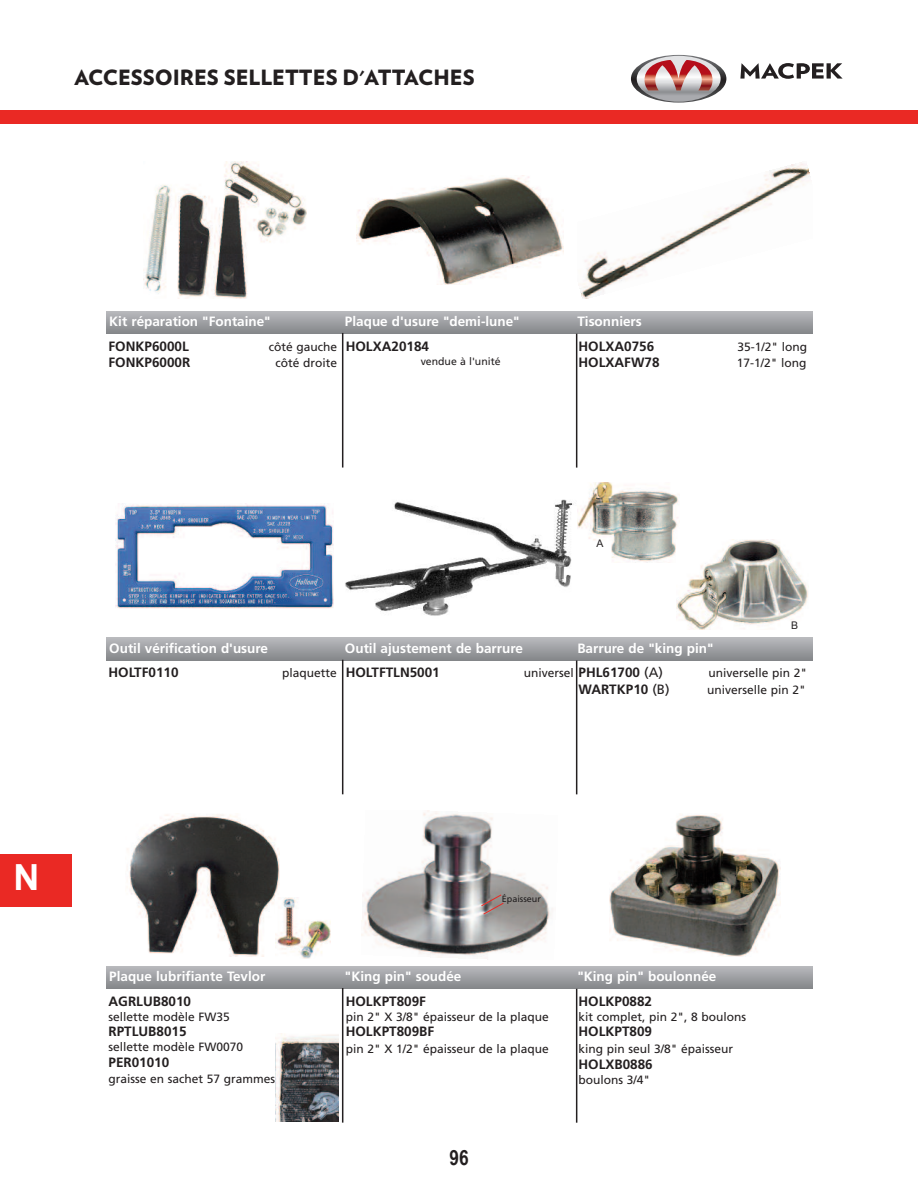
<style>
.page{position:relative;width:918px;height:1188px;background:#fff}
.page>*{position:absolute;margin:0;border:0;box-sizing:border-box;transform-origin:0 0}
.t1{font:700 36px "Arial";color:#fff}
.t2{font:900 21px "Verlag";color:#231f20}
.t3{font:700 21px "Arial Narrow";color:#231f20}
.t4{font:700 13.5px "Frutiger";color:#fff}
.t5{font:700 13.5px "Frutiger";color:#231f20}
.t6{font:12px "Frutiger";color:#231f20}
.t7{font:10.5px "Frutiger";color:#231f20}
.t8{font:10.5px "Arial";color:#231f20}
.t9{font:9px "Frutiger";color:#231f20}
.s1{font-weight:400;font-size:12px}
.s2{font-weight:700;font-size:13.5px}
.s3{font-size:13.5px}
.s4{font-weight:400}
</style>
<div class="page">
<img style="left:143px;top:162px;width:163px;height:136px">
<img style="left:356px;top:175px;width:207px;height:110px">
<img style="left:580px;top:162px;width:230px;height:137px">
<div style="left:106px;top:311px;width:706px;height:22px;background:linear-gradient(to bottom,#b8b9bd,#888a8e)"></div>
<hr style="left:342px;top:333px;width:1px;height:135px;background:#231f20">
<hr style="left:576px;top:334px;width:1px;height:134px;background:#231f20">
<img style="left:116px;top:504px;width:218px;height:105px">
<img style="left:345px;top:499px;width:229px;height:117px">
<img style="left:577px;top:483px;width:103px;height:80px">
<img style="left:677px;top:540px;width:132px;height:90px">
<div style="left:106px;top:638px;width:706px;height:22px;background:linear-gradient(to bottom,#b7b8bc,#888a8d)"></div>
<hr style="left:342px;top:660px;width:1px;height:134px;background:#231f20">
<hr style="left:576px;top:660px;width:1px;height:134px;background:#231f20">
<img style="left:127px;top:814px;width:152px;height:142px">
<img style="left:276px;top:898px;width:55px;height:61px">
<img style="left:361px;top:811px;width:192px;height:147px">
<img style="left:609px;top:815px;width:171px;height:141px">
<div style="left:106px;top:966px;width:706px;height:22px;background:linear-gradient(to bottom,#b8b9bd,#888a8e)"></div>
<hr style="left:342px;top:988px;width:1px;height:135px;background:#231f20">
<hr style="left:576px;top:989px;width:1px;height:134px;background:#231f20">
<svg style="left:631px;top:55px;width:95px;height:48px"></svg>
<svg style="left:740px;top:63px;width:103px;height:16px"></svg>
<div style="left:0;top:110px;width:918px;height:13px;background:#ea2924"></div>
<img style="left:275px;top:1034px;width:64px;height:87px">
<svg style="left:480px;top:894px;width:24px;height:21px"></svg>
<div style="left:0;top:854px;width:72px;height:53px;background:#ea2924"></div>
<p class="t2" style="left:74px;top:70px;width:402px">ACCESSOIRES SELLETTES D'ATTACHES</p>
<p class="t1" style="left:14px;top:857px;width:27px">N</p>
<p class="t4" style="left:109px;top:316px;width:163px">Kit réparation "Fontaine"</p>
<p class="t4" style="left:345px;top:316px;width:176px">Plaque d'usure "demi-lune"</p>
<p class="t4" style="left:577px;top:316px;width:66px">Tisonniers</p>
<p class="t5" style="left:109px;top:341px;width:82px">FONKP6000L</p>
<p class="t6" style="left:269px;top:342px;width:70px">côté gauche</p>
<p class="t5" style="left:109px;top:357px;width:83px">FONKP6000R</p>
<p class="t6" style="left:276px;top:358px;width:63px">côté droite</p>
<p class="t5" style="left:346px;top:341px;width:85px">HOLXA20184</p>
<p class="t7" style="left:421px;top:357px;width:81px">vendue à l'unité</p>
<p class="t5" style="left:579px;top:341px;width:77px">HOLXA0756</p>
<p class="t6" style="left:738px;top:342px;width:71px">35-1/2" long</p>
<p class="t5" style="left:579px;top:357px;width:83px">HOLXAFW78</p>
<p class="t6" style="left:737px;top:358px;width:71px">17-1/2" long</p>
<p class="t8" style="left:596px;top:537px;width:9px">A</p>
<p class="t8" style="left:791px;top:620px;width:9px">B</p>
<p class="t4" style="left:109px;top:643px;width:160px">Outil vérification d'usure</p>
<p class="t4" style="left:345px;top:643px;width:179px">Outil ajustement de barrure</p>
<p class="t4" style="left:577px;top:643px;width:138px">Barrure de "king pin"</p>
<p class="t5" style="left:109px;top:667px;width:72px">HOLTF0110</p>
<p class="t5" style="left:282px;top:667px;width:159px"><span class="s1">plaquette</span> HOLTFTLN5001</p>
<p class="t6" style="left:524px;top:668px;width:141px">universel <span class="s2">PHL61700</span> <span class="s3">(A)</span></p>
<p class="t6" style="left:709px;top:668px;width:100px">universelle pin 2"</p>
<p class="t5" style="left:579px;top:684px;width:93px">WARTKP10 <span class="s4">(B)</span></p>
<p class="t6" style="left:707px;top:685px;width:100px">universelle pin 2"</p>
<p class="t9" style="left:502px;top:895px;width:41px">Épaisseur</p>
<p class="t4" style="left:109px;top:971px;width:158px">Plaque lubrifiante Tevlor</p>
<p class="t4" style="left:345px;top:971px;width:118px">"King pin" soudée</p>
<p class="t4" style="left:577px;top:971px;width:140px">"King pin" boulonnée</p>
<p class="t5" style="left:109px;top:996px;width:84px">AGRLUB8010</p>
<p class="t6" style="left:109px;top:1012px;width:123px">sellette modèle FW35</p>
<p class="t5" style="left:109px;top:1026px;width:80px">RPTLUB8015</p>
<p class="t6" style="left:109px;top:1042px;width:136px">sellette modèle FW0070</p>
<p class="t5" style="left:109px;top:1057px;width:62px">PER01010</p>
<p class="t6" style="left:109px;top:1074px;width:168px">graisse en sachet 57 grammes</p>
<p class="t5" style="left:346px;top:996px;width:82px">HOLKPT809F</p>
<p class="t6" style="left:346px;top:1012px;width:205px">pin 2" X 3/8" épaisseur de la plaque</p>
<p class="t5" style="left:346px;top:1026px;width:90px">HOLKPT809BF</p>
<p class="t6" style="left:346px;top:1044px;width:205px">pin 2" X 1/2" épaisseur de la plaque</p>
<p class="t3" style="left:449px;top:1145px;width:21px">96</p>
<p class="t5" style="left:579px;top:996px;width:75px">HOLKP0882</p>
<p class="t6" style="left:579px;top:1012px;width:169px">kit complet, pin 2", 8 boulons</p>
<p class="t5" style="left:579px;top:1026px;width:75px">HOLKPT809</p>
<p class="t6" style="left:579px;top:1044px;width:156px">king pin seul 3/8" épaisseur</p>
<p class="t5" style="left:579px;top:1059px;width:76px">HOLXB0886</p>
<p class="t6" style="left:579px;top:1075px;width:73px">boulons 3/4"</p>
</div>
